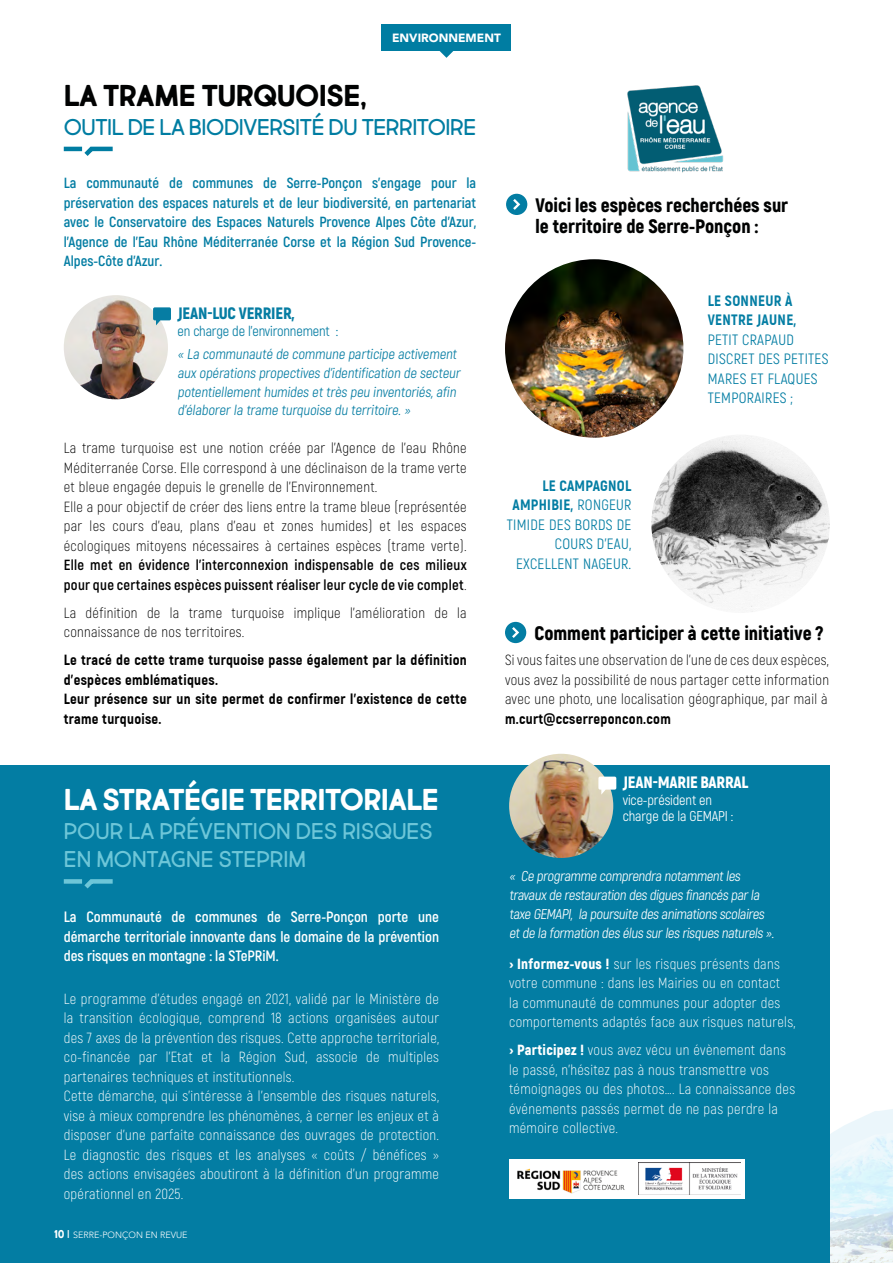
<style>
.page{position:relative;width:893px;height:1263px;background:#fff}
.page>*{position:absolute;margin:0;border:0;box-sizing:border-box;transform-origin:0 0}
.t1{font:700 30px "Market Fresh";letter-spacing:-.02em;color:#fff}
.t2{font:700 30px "Market Fresh";letter-spacing:-.02em;color:#010202}
.t3{font:22.5px/28.5px "Market Fresh";color:#6dc6d8}
.t4{font:22.5px "Market Fresh";letter-spacing:-.02em;color:#007da2}
.t5{font:900 19.5px/21px "Akrobat";color:#010202}
.t6{font:900 16.5px "Akrobat";letter-spacing:-.01em;color:#fff}
.t7{font:900 16.5px "Akrobat";letter-spacing:-.01em;color:#067da3}
.t8{font:700 15px/19.5px "Akrobat";color:#fff;text-align:justify}
.t9{font:15px/19.5px "Akrobat";letter-spacing:.02em;color:#037da3}
.t10{font:800 15px/19.5px "Akrobat";letter-spacing:.02em;color:#037da3}
.t11{font:300 14.7px/19.5px "Akrobat";letter-spacing:.02em;color:#fff}
.t12{font:300 14.7px/19.5px "Akrobat";letter-spacing:.02em;color:#000}
.t13{font:700 14.7px/19.5px "Akrobat";color:#037da3;text-align:justify}
.t14{font:800 14.7px/19.5px "Akrobat";letter-spacing:.02em;color:#000}
.t15{font:700 14.7px/19.5px "Akrobat";letter-spacing:.02em;color:#000}
.t16{font:14.25px/18.8px "Akrobat";letter-spacing:-.01em;color:#067da3}
.t17{font:14.25px/18.8px "Akrobat";letter-spacing:-.01em;color:#fff}
.t18{font:900 11.85px "Avenir LT Std";color:#fff}
.t19{font:300 9px "Avenir LT Std";color:#fff}
.s1{font-weight:300}
.s2{font-family:"Market Fresh";font-weight:700;font-size:11.25px}
.s3{font-family:"Market Fresh";font-weight:400;font-size:11.25px}
.s4{font-weight:800}
.s5{font-weight:900}
</style>
<div class="page">
<img style="left:829px;top:1067px;width:64px;height:196px">
<div style="left:0;top:765px;width:829px;height:498px;background:#037da3"></div>
<div style="left:382px;top:24px;width:129px;height:26px;background:#007da2"></div>
<svg style="left:438px;top:50px;width:17px;height:8px"></svg>
<hr style="left:64px;top:147px;width:18px;height:4px;background:#007da2">
<svg style="left:80px;top:146px;width:33px;height:10px"></svg>
<img style="left:627px;top:85px;width:97px;height:88px">
<svg style="left:506px;top:194px;width:21px;height:21px"></svg>
<img style="left:505px;top:259px;width:178px;height:179px;border-radius:89px">
<img style="left:651px;top:435px;width:179px;height:178px;border-radius:89px">
<svg style="left:505px;top:622px;width:21px;height:21px"></svg>
<div style="left:64px;top:879px;width:18px;height:5px;background:#6dc6d8"></div>
<svg style="left:80px;top:879px;width:33px;height:10px"></svg>
<img style="left:509px;top:754px;width:104px;height:104px;border-radius:52px">
<svg style="left:598px;top:777px;width:18px;height:18px"></svg>
<div style="left:509px;top:1159px;width:235px;height:39px;background:#fff"></div>
<img style="left:517px;top:1168px;width:108px;height:26px">
<img style="left:638px;top:1163px;width:103px;height:32px">
<img style="left:64px;top:295px;width:104px;height:104px;border-radius:52px">
<svg style="left:153px;top:307px;width:18px;height:18px"></svg>
<p class="t18" style="left:392px;top:30px;width:110px">ENVIRONNEMENT</p>
<h1 class="t2" style="left:64px;top:73px;width:304px">LA TRAME TURQUOISE,</h1>
<h2 class="t4" style="left:64px;top:110px;width:414px">OUTIL DE LA BIODIVERSITÉ DU TERRITOIRE</h2>
<p class="t13" style="left:64px;top:173px;width:414px">La communauté de communes de Serre-Ponçon s’engage pour la préservation des espaces naturels et de leur biodiversité, en partenariat avec le Conservatoire des Espaces Naturels Provence Alpes Côte d’Azur, l’Agence de l’Eau Rhône Méditerranée Corse et la Région Sud Provence-Alpes-Côte d’Azur.</p>
<p class="t7" style="left:177px;top:303px;width:119px">JEAN-LUC VERRIER,</p>
<p class="t16" style="left:177px;top:319px;width:283px;line-height:23.2px">en charge de l’environnement :<br>« La communauté de commune participe activement</p>
<p class="t16" style="left:178px;top:363px;width:286px">aux opérations propectives d’identification de secteur potentiellement humides et très peu inventoriés, afin d’élaborer la trame turquoise du territoire. »</p>
<p class="t12" style="left:64px;top:438px;width:404px">La trame turquoise est une notion créée par l’Agence de l’eau Rhône Méditerranée Corse. Elle correspond à une déclinaison de la trame verte et bleue engagée depuis le grenelle de l’Environnement.<br>Elle a pour objectif de créer des liens entre la trame bleue (représentée par les cours d’eau, plans d’eau et zones humides) et les espaces écologiques mitoyens nécessaires à certaines espèces (trame verte).</p>
<p class="t15" style="left:64px;top:555px;width:404px">Elle met en évidence l’interconnexion indispensable de ces milieux pour que certaines espèces puissent réaliser leur cycle de vie complet<span class="s1">.</span></p>
<p class="t12" style="left:64px;top:603px;width:404px">La définition de la trame turquoise implique l’amélioration de la connaissance de nos territoires.</p>
<p class="t14" style="left:64px;top:650px;width:405px">Le tracé de cette trame turquoise passe également par la définition d’espèces emblématiques.<br>Leur présence sur un site permet de confirmer l’existence de cette trame turquoise.</p>
<h1 class="t1" style="left:64px;top:777px;width:377px">LA STRATÉGIE TERRITORIALE</h1>
<h2 class="t3" style="left:64px;top:816px;width:370px">POUR LA PRÉVENTION DES RISQUES<br>EN MONTAGNE STEPRIM</h2>
<p class="t8" style="left:64px;top:907px;width:377px">La Communauté de communes de Serre-Ponçon porte une démarche territoriale innovante dans le domaine de la prévention des risques en montagne : la STePRiM.</p>
<p class="t11" style="left:64px;top:989px;width:377px">Le programme d’études engagé en 2021, validé par le Ministère de la transition écologique, comprend 18 actions organisées autour des 7 axes de la prévention des risques. Cette approche territoriale, co-financée par l’Etat et la Région Sud, associe de multiples partenaires techniques et institutionnels.<br>Cette démarche, qui s’intéresse à l’ensemble des risques naturels, vise à mieux comprendre les phénomènes, à cerner les enjeux et à disposer d’une parfaite connaissance des ouvrages de protection.<br>Le diagnostic des risques et les analyses « coûts / bénéfices » des actions envisagées aboutiront à la définition d’un programme opérationnel en 2025.</p>
<p class="t19" style="left:54px;top:1229px;width:135px"><span class="s2">10</span> <span class="s3">ı</span> SERRE-PONÇON EN REVUE</p>
<h3 class="t5" style="left:536px;top:195px;width:254px">Voici les espèces recherchées sur le territoire de Serre-Ponçon :</h3>
<p class="t9" style="left:507px;top:476px;width:126px;text-align:right"><span class="s4">LE CAMPAGNOL<br>AMPHIBIE,</span> RONGEUR<br>TIMIDE DES BORDS DE<br>COURS D’EAU,<br>EXCELLENT NAGEUR.</p>
<p class="t10" style="left:708px;top:291px;width:90px">LE SONNEUR À<br>VENTRE JAUNE,</p>
<p class="t9" style="left:708px;top:330px;width:122px">PETIT CRAPAUD<br>DISCRET DES PETITES<br>MARES ET FLAQUES<br>TEMPORAIRES ;</p>
<h3 class="t5" style="left:534px;top:623px;width:291px">Comment participer à cette initiative ?</h3>
<p class="t12" style="left:505px;top:650px;width:326px;text-align:justify">Si vous faites une observation de l’une de ces deux espèces, vous avez la possibilité de nous partager cette information avec une photo, une localisation géographique, par mail à</p>
<p class="t14" style="left:505px;top:708px;width:167px">m.curt@ccserreponcon.com</p>
<p class="t6" style="left:623px;top:772px;width:127px">JEAN-MARIE BARRAL</p>
<p class="t17" style="left:623px;top:792px;width:112px;line-height:16.5px">vice-président en charge de la GEMAPI :</p>
<p class="t17" style="left:509px;top:867px;width:269px">« Ce programme comprendra notammentles travaux de restauration des digues financés parla taxe GEMAPI, la poursuite des animations scolaires etde la formation des élus surles risques naturels ».</p>
<p class="t11" style="left:509px;top:953px;width:288px"><span class="s5">› Informez-vous !</span> sur les risques présents dans votre commune : dans les Mairies ou en contact<br>la communauté de communes pour adopter des comportements adaptés face aux risques naturels,</p>
<p class="t11" style="left:509px;top:1040px;width:288px"><span class="s5">› Participez !</span> vous avez vécu un évènement dans le passé, n’hésitez pas à nous transmettre vos témoignages ou des photos…. La connaissance des événements passés permet de ne pas perdre la mémoire collective.</p>
</div>
